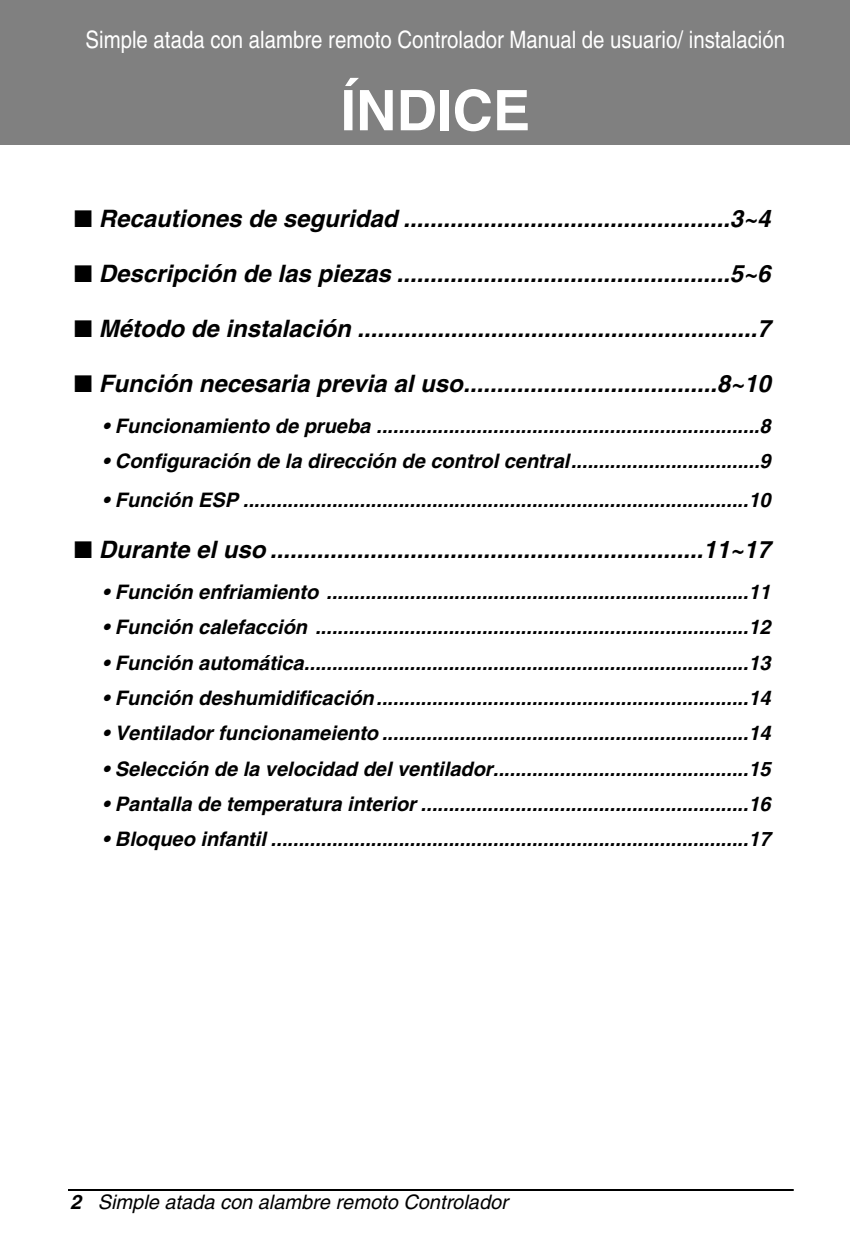
<style>
.page{position:relative;width:850px;height:1246px;background:#fff}
.page>*{position:absolute;margin:0;border:0;box-sizing:border-box;transform-origin:0 0}
.t1{font:700 56px "Helvetica";color:#fff}
.t2{font:italic 700 24px "Helvetica";color:#000}
.t3{font:24px "Helvetica";color:#fff;scale:.85 1}
.t4{font:italic 700 20px "Helvetica";color:#000}
.t5{font:italic 20px "Helvetica";color:#000}
.s1{font-weight:700}
</style>
<div class="page">
<hr style="left:68px;top:1189px;width:726px;height:2px;background:#000">
<div style="left:0;top:0;width:850px;height:145px;background:#808080"></div>
<p class="t3" style="left:86px;top:31px;width:824px">Simple atada con alambre remoto Controlador Manual de usuario/ instalación</p>
<h1 class="t1" style="left:341px;top:90px;width:191px">ÍNDICE</h1>
<p class="t2" style="left:74px;top:210px;width:698px">■ Recautiones de seguridad .................................................3~4</p>
<p class="t2" style="left:74px;top:265px;width:698px">■ Descripción de las piezas ..................................................5~6</p>
<p class="t2" style="left:74px;top:320px;width:698px">■ Método de instalación ............................................................7</p>
<p class="t2" style="left:74px;top:375px;width:698px">■ Función necesaria previa al uso......................................8~10</p>
<p class="t4" style="left:102px;top:419px;width:670px">• Funcionamiento de prueba .....................................................................8</p>
<p class="t4" style="left:102px;top:454px;width:670px">• Configuración de la dirección de control central..................................9</p>
<p class="t4" style="left:102px;top:492px;width:670px">• Función ESP ...........................................................................................10</p>
<p class="t2" style="left:74px;top:541px;width:698px">■ Durante el uso .................................................................11~17</p>
<p class="t4" style="left:102px;top:585px;width:670px">• Función enfriamiento ............................................................................11</p>
<p class="t4" style="left:102px;top:620px;width:670px">• Función calefacción ..............................................................................12</p>
<p class="t4" style="left:102px;top:655px;width:670px">• Función automática................................................................................13</p>
<p class="t4" style="left:102px;top:691px;width:670px">• Función deshumidificación...................................................................14</p>
<p class="t4" style="left:102px;top:726px;width:670px">• Ventilador funcionameiento ..................................................................14</p>
<p class="t4" style="left:102px;top:761px;width:670px">• Selección de la velocidad del ventilador..............................................15</p>
<p class="t4" style="left:102px;top:797px;width:670px">• Pantalla de temperatura interior ...........................................................16</p>
<p class="t4" style="left:102px;top:832px;width:670px">• Bloqueo infantil ......................................................................................17</p>
<p class="t5" style="left:70px;top:1195px;width:439px"><span class="s1">2</span> Simple atada con alambre remoto Controlador</p>
</div>
